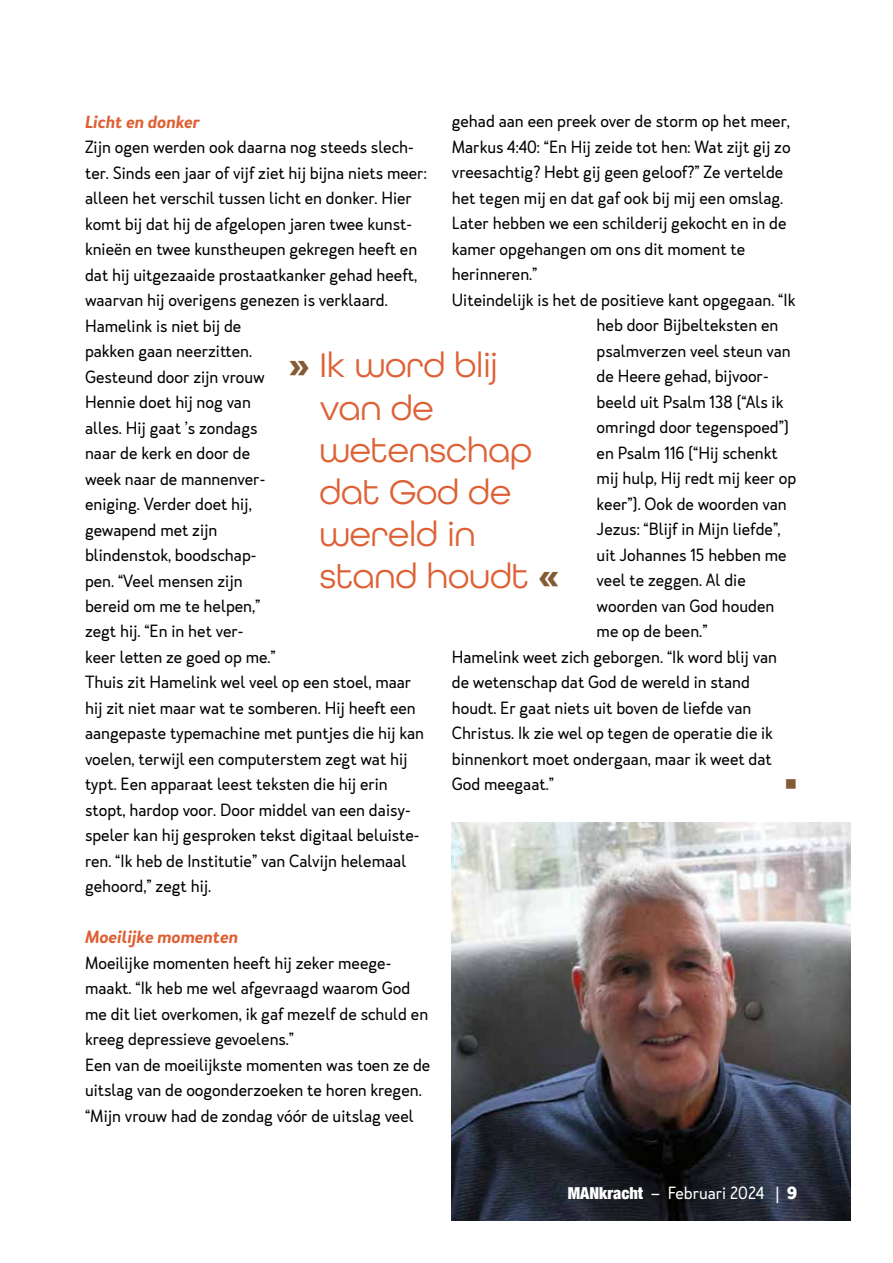
<style>
.page{position:relative;width:893px;height:1263px;background:#fff}
.page>*{position:absolute;margin:0;border:0;box-sizing:border-box;transform-origin:0 0}
.t1{font:36px/42px "All Round Gothic W01";letter-spacing:-.005em;color:#dd6135}
.t2{font:16.5px/25.5px "Merlo Neue";color:#000}
.t3{font:italic 600 16.5px "Merlo Neue";color:#dd6135}
.t4{font:16.5px "Merlo Neue";color:#fff}
.t5{font:900 condensed 16.5px "Helvetica Neue";color:#fff}
.t6{font:16.5px "Wingdings";color:#835b34}
.s1{font-weight:700;color:#835b34}
.s2{font-family:"Helvetica Neue";font-weight:900;font-stretch:condensed}
.s3{font-weight:700}
</style>
<div class="page">
<img style="left:452px;top:823px;width:398px;height:397px">
<p class="t2" style="left:452px;top:109px;width:340px">gehad aan een preek over de storm op het meer,</p>
<p class="t2" style="left:452px;top:134px;width:340px">Markus 4:40: “En Hij zeide tot hen: Wat zijt gij zo</p>
<p class="t2" style="left:452px;top:160px;width:333px">vreesachtig? Hebt gij geen geloof?” Ze vertelde</p>
<p class="t2" style="left:452px;top:185px;width:333px">het tegen mij en dat gaf ook bij mij een omslag.</p>
<p class="t2" style="left:452px;top:211px;width:336px">Later hebben we een schilderij gekocht en in de</p>
<p class="t2" style="left:452px;top:236px;width:295px">kamer opgehangen om ons dit moment te</p>
<p class="t2" style="left:452px;top:262px;width:87px">herinneren.”</p>
<p class="t2" style="left:452px;top:287px;width:345px">Uiteindelijk is het de positieve kant opgegaan. “Ik</p>
<p class="t2" style="left:597px;top:313px;width:183px">heb door Bijbelteksten en</p>
<p class="t2" style="left:597px;top:338px;width:196px">psalmverzen veel steun van</p>
<p class="t2" style="left:597px;top:364px;width:174px">de Heere gehad, bijvoor-</p>
<p class="t2" style="left:597px;top:389px;width:188px">beeld uit Psalm 138 (“Als ik</p>
<p class="t2" style="left:597px;top:415px;width:194px">omringd door tegenspoed”)</p>
<p class="t2" style="left:597px;top:440px;width:183px">en Psalm 116 (“Hij schenkt</p>
<p class="t2" style="left:597px;top:466px;width:201px">mij hulp, Hij redt mij keer op</p>
<p class="t2" style="left:597px;top:491px;width:192px">keer”). Ook de woorden van</p>
<p class="t2" style="left:597px;top:517px;width:186px">Jezus: “Blijf in Mijn liefde”,</p>
<p class="t2" style="left:597px;top:542px;width:191px">uit Johannes 15 hebben me</p>
<p class="t2" style="left:597px;top:568px;width:151px">veel te zeggen. Al die</p>
<p class="t2" style="left:597px;top:593px;width:179px">woorden van God houden</p>
<p class="t2" style="left:597px;top:619px;width:113px">me op de been.”</p>
<p class="t2" style="left:452px;top:644px;width:327px">Hamelink weet zich geborgen. “Ik word blij van</p>
<p class="t2" style="left:452px;top:670px;width:300px">de wetenschap dat God de wereld in stand</p>
<p class="t2" style="left:452px;top:695px;width:301px">houdt. Er gaat niets uit boven de liefde van</p>
<p class="t2" style="left:452px;top:721px;width:323px">Christus. Ik zie wel op tegen de operatie die ik</p>
<p class="t2" style="left:452px;top:746px;width:322px">binnenkort moet ondergaan, maar ik weet dat</p>
<p class="t2" style="left:452px;top:772px;width:104px">God meegaat.”</p>
<p class="t6" style="left:785px;top:775px;width:14px">■</p>
<p class="t3" style="left:85px;top:111px;width:116px">Licht en donker</p>
<p class="t2" style="left:85px;top:135px;width:343px">Zijn ogen werden ook daarna nog steeds slech&shy;ter. Sinds een jaar of vijf ziet hij bijna niets meer: alleen het verschil tussen licht en donker. Hier komt bij dat hij de afgelopen jaren twee kunst&shy;knieën en twee kunstheupen gekregen heeft en dat hij uitgezaaide prostaatkanker gehad heeft, waarvan hij overigens genezen is verklaard.<br>Hamelink is niet bij de<br>pakken gaan neerzitten.<br>Gesteund door zijn vrouw<br>Hennie doet hij nog van<br>alles. Hij gaat ’s zondags<br>naar de kerk en door de<br>week naar de mannenver-<br>eniging. Verder doet hij,<br>gewapend met zijn<br>blindenstok, boodschap-<br>pen. “Veel mensen zijn<br>bereid om me te helpen,”<br>zegt hij. “En in het ver-<br>keer letten ze goed op me.”<br>Thuis zit Hamelink wel veel op een stoel, maar hij zit niet maar wat te somberen. Hij heeft een aangepaste typemachine met puntjes die hij kan voelen, terwijl een computerstem zegt wat hij typt. Een apparaat leest teksten die hij erin stopt, hardop voor. Door middel van een daisy&shy;speler kan hij gesproken tekst digitaal beluiste&shy;ren. “Ik heb de Institutie” van Calvijn helemaal gehoord,” zegt hij.</p>
<p class="t3" style="left:85px;top:926px;width:155px">Moeilijke momenten</p>
<p class="t2" style="left:85px;top:950px;width:347px">Moeilijke momenten heeft hij zeker meege&shy;maakt. “Ik heb me wel afgevraagd waarom God me dit liet overkomen, ik gaf mezelf de schuld en kreeg depressieve gevoelens.”<br>Een van de moeilijkste momenten was toen ze de uitslag van de oogonderzoeken te horen kregen. “Mijn vrouw had de zondag vóór de uitslag veel</p>
<h1 class="t1" style="left:319px;top:344px;width:242px;text-indent:-31px"><span class="s1">»</span> Ik word blij van de wetenschap dat God de wereld in stand houdt <span class="s1">«</span></h1>
<p class="t5" style="left:568px;top:1183px;width:12px">MAN</p>
<p class="t4" style="left:599px;top:1182px;width:200px"><span class="s2">kracht</span> – Februari 2024 | <span class="s3">9</span></p>
</div>
